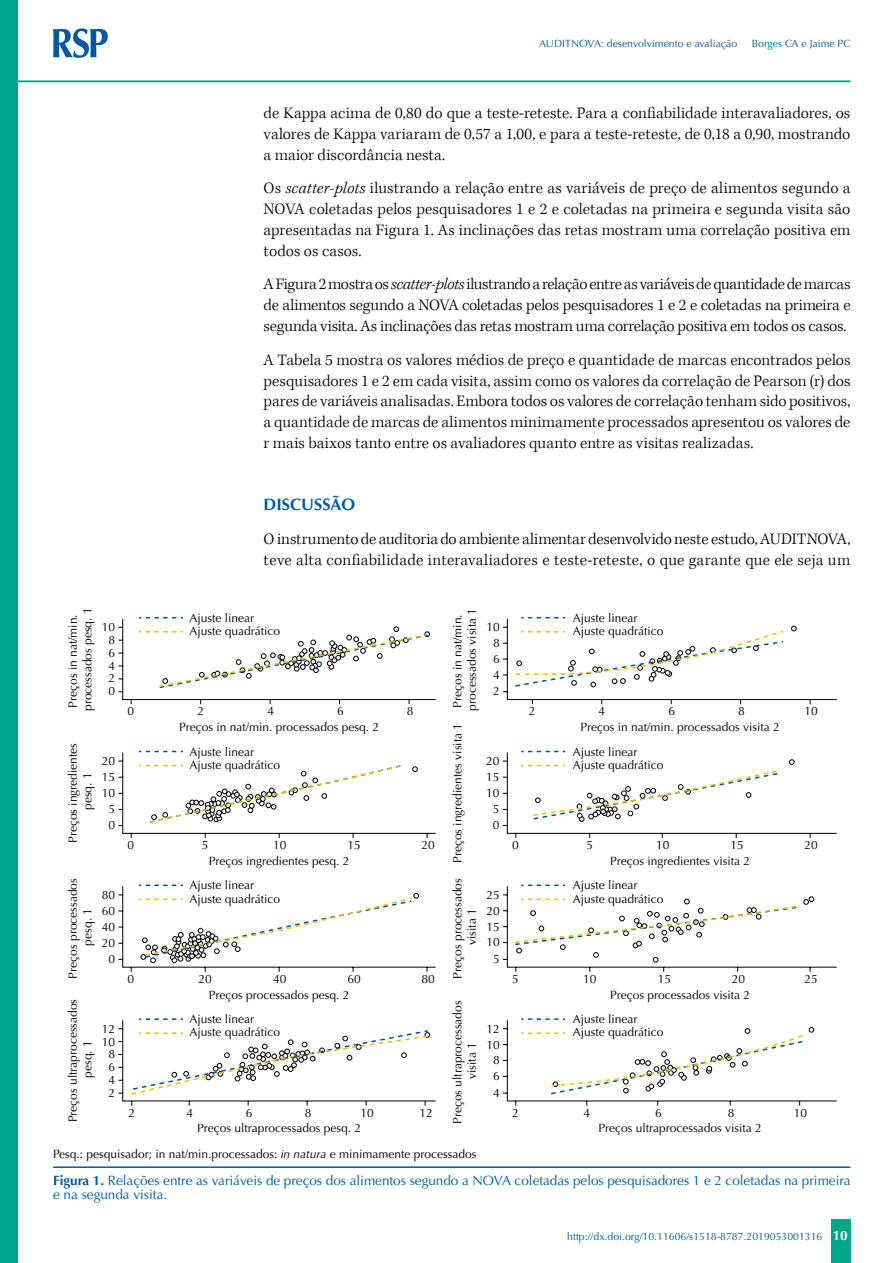
<style>
.page{position:relative;width:893px;height:1263px;background:#fff}
.page>*{position:absolute;margin:0;border:0;box-sizing:border-box;transform-origin:0 0}
.t1{font:300 16.5px/20.9px "Kepler Std";color:#000;text-align:justify}
.t2{font:700 16.5px "Optima";color:#0059a0}
.t3{font:13.5px/14.2px "Optima";color:#0059a0}
.t4{font:700 13.5px "Optima";color:#fff}
.t5{font:12px/15.9px "Optima";color:#000;text-align:center}
.t6{font:10.5px "Optima";color:#0059a0}
.s1{font-style:italic}
.s2{font-weight:700}
</style>
<div class="page">
<div style="left:831px;top:1220px;width:20px;height:43px;background:#00a788"></div>
<div style="left:0;top:0;width:18px;height:1263px;background:#00a788"></div>
<svg style="left:53px;top:28px;width:55px;height:30px"></svg>
<hr style="left:18px;top:80px;width:832px;height:2px;background:#00a788">
<hr style="left:53px;top:1166px;width:797px;height:2px;background:#0059a0">
<svg style="left:412px;top:766px;width:6px;height:6px"></svg>
<svg style="left:789px;top:759px;width:5px;height:6px"></svg>
<svg style="left:413px;top:893px;width:6px;height:4px"></svg>
<svg style="left:808px;top:896px;width:6px;height:8px"></svg>
<svg style="left:809px;top:1027px;width:5px;height:5px"></svg>
<svg style="left:791px;top:626px;width:6px;height:5px"></svg>
<hr style="left:507px;top:619px;width:1px;height:81px;background:#000">
<hr style="left:507px;top:699px;width:330px;height:1px;background:#000">
<hr style="left:122px;top:752px;width:1px;height:81px;background:#000">
<hr style="left:123px;top:833px;width:313px;height:1px;background:#000">
<hr style="left:507px;top:752px;width:1px;height:81px;background:#000">
<hr style="left:507px;top:833px;width:330px;height:1px;background:#000">
<hr style="left:122px;top:886px;width:1px;height:81px;background:#000">
<hr style="left:123px;top:967px;width:313px;height:1px;background:#000">
<hr style="left:507px;top:886px;width:1px;height:81px;background:#000">
<hr style="left:507px;top:967px;width:330px;height:1px;background:#000">
<hr style="left:122px;top:1020px;width:1px;height:81px;background:#000">
<hr style="left:123px;top:1100px;width:313px;height:1px;background:#000">
<hr style="left:507px;top:1020px;width:1px;height:81px;background:#000">
<hr style="left:507px;top:1100px;width:330px;height:1px;background:#000">
<svg style="left:521px;top:617px;width:44px;height:1px"></svg>
<svg style="left:139px;top:751px;width:44px;height:1px"></svg>
<svg style="left:521px;top:751px;width:44px;height:1px"></svg>
<svg style="left:139px;top:884px;width:44px;height:2px"></svg>
<svg style="left:521px;top:884px;width:44px;height:2px"></svg>
<svg style="left:118px;top:617px;width:318px;height:88px"></svg>
<svg style="left:515px;top:630px;width:269px;height:58px"></svg>
<svg style="left:139px;top:764px;width:262px;height:59px"></svg>
<svg style="left:521px;top:765px;width:257px;height:57px"></svg>
<svg style="left:130px;top:897px;width:677px;height:198px"></svg>
<p class="t6" style="left:539px;top:37px;width:199px">AUDITNOVA: desenvolvimento e avaliação</p>
<p class="t6" style="left:752px;top:37px;width:100px">Borges CA e Jaime PC</p>
<p class="t1" style="left:264px;top:103px;width:588px">de Kappa acima de 0,80 do que a teste-reteste. Para a confiabilidade interavaliadores, os valores de Kappa variaram de 0,57 a 1,00, e para a teste-reteste, de 0,18 a 0,90, mostrando a maior discordância nesta.</p>
<p class="t1" style="left:264px;top:178px;width:588px">Os <span class="s1">scatter-plots</span> ilustrando a relação entre as variáveis de preço de alimentos segundo a NOVA coletadas pelos pesquisadores 1 e 2 e coletadas na primeira e segunda visita são apresentadas na Figura 1. As inclinações das retas mostram uma correlação positiva em todos os casos.</p>
<p class="t1" style="left:264px;top:274px;width:588px">A Figura 2 mostra os <span class="s1">scatter-plots</span> ilustrando a relação entre as variáveis de quantidade de marcas de alimentos segundo a NOVA coletadas pelos pesquisadores 1 e 2 e coletadas na primeira e segunda visita. As inclinações das retas mostram uma correlação positiva em todos os casos.</p>
<p class="t1" style="left:264px;top:350px;width:588px">A Tabela 5 mostra os valores médios de preço e quantidade de marcas encontrados pelos pesquisadores 1 e 2 em cada visita, assim como os valores da correlação de Pearson (r) dos pares de variáveis analisadas. Embora todos os valores de correlação tenham sido positivos, a quantidade de marcas de alimentos minimamente processados apresentou os valores de r mais baixos tanto entre os avaliadores quanto entre as visitas realizadas.</p>
<p class="t2" style="left:264px;top:495px;width:93px">DISCUSSÃO</p>
<p class="t1" style="left:264px;top:529px;width:588px">O instrumento de auditoria do ambiente alimentar desenvolvido neste estudo, AUDITNOVA, teve alta confiabilidade interavaliadores e teste-reteste, o que garante que ele seja um</p>
<p class="t5" style="left:66px;top:711px;width:105px;line-height:14.4px;text-align:left;rotate:-90deg">Preços in nat/min. processados pesq. 1</p>
<p class="t5" style="left:102px;top:620px;width:15px">10</p>
<p class="t5" style="left:190px;top:611px;width:92px;line-height:13.2px;text-align:left">Ajuste linear<br>Ajuste quadrático</p>
<p class="t5" style="left:109px;top:634px;width:8px;line-height:12.8px;text-align:justify">8<br>6<br>4<br>2<br>0</p>
<p class="t5" style="left:128px;top:703px;width:8px">0</p>
<p class="t5" style="left:197px;top:703px;width:8px">2</p>
<p class="t5" style="left:267px;top:703px;width:8px">4</p>
<p class="t5" style="left:337px;top:703px;width:8px">6</p>
<p class="t5" style="left:407px;top:703px;width:8px">8</p>
<p class="t5" style="left:450px;top:710px;width:104px;line-height:14.4px;text-align:left;rotate:-90deg">Preços in nat/min. processados visita 1</p>
<p class="t5" style="left:486px;top:620px;width:15px">10</p>
<p class="t5" style="left:573px;top:611px;width:92px;line-height:13.2px;text-align:left">Ajuste linear<br>Ajuste quadrático</p>
<p class="t5" style="left:493px;top:635px;width:8px;text-align:justify">8<br>6<br>4<br>2</p>
<p class="t5" style="left:529px;top:703px;width:8px">2</p>
<p class="t5" style="left:598px;top:703px;width:8px">4</p>
<p class="t5" style="left:669px;top:703px;width:8px">6</p>
<p class="t5" style="left:738px;top:703px;width:8px">8</p>
<p class="t5" style="left:804px;top:703px;width:15px">10</p>
<p class="t5" style="left:179px;top:719px;width:202px">Preços in nat/min. processados pesq. 2</p>
<p class="t5" style="left:66px;top:843px;width:102px;line-height:14.4px;rotate:-90deg">Preços ingredientes pesq. 1</p>
<p class="t5" style="left:102px;top:753px;width:15px">20</p>
<p class="t5" style="left:190px;top:745px;width:92px;line-height:13.2px;text-align:left">Ajuste linear<br>Ajuste quadrático</p>
<p class="t5" style="left:102px;top:769px;width:15px">15<br>10<br>5<br>0</p>
<p class="t5" style="left:128px;top:837px;width:8px">0</p>
<p class="t5" style="left:202px;top:837px;width:8px">5</p>
<p class="t5" style="left:273px;top:837px;width:15px">10</p>
<p class="t5" style="left:347px;top:837px;width:15px">15</p>
<p class="t5" style="left:421px;top:837px;width:15px">20</p>
<p class="t5" style="left:209px;top:853px;width:142px">Preços ingredientes pesq. 2</p>
<p class="t5" style="left:450px;top:863px;width:142px;rotate:-90deg">Preços ingredientes visita 1</p>
<p class="t5" style="left:486px;top:753px;width:15px">20<br>15<br>10<br>5<br>0</p>
<p class="t5" style="left:580px;top:719px;width:201px">Preços in nat/min. processados visita 2</p>
<p class="t5" style="left:573px;top:745px;width:92px;line-height:13.2px;text-align:left">Ajuste linear<br>Ajuste quadrático</p>
<p class="t5" style="left:512px;top:837px;width:8px">0</p>
<p class="t5" style="left:586px;top:837px;width:8px">5</p>
<p class="t5" style="left:656px;top:837px;width:15px">10</p>
<p class="t5" style="left:730px;top:837px;width:15px">15</p>
<p class="t5" style="left:804px;top:837px;width:15px">20</p>
<p class="t5" style="left:610px;top:853px;width:142px">Preços ingredientes visita 2</p>
<p class="t5" style="left:66px;top:978px;width:102px;line-height:14.4px;rotate:-90deg">Preços processados pesq. 1</p>
<p class="t5" style="left:102px;top:887px;width:15px">80</p>
<p class="t5" style="left:190px;top:879px;width:92px;line-height:13.2px;text-align:left">Ajuste linear<br>Ajuste quadrático</p>
<p class="t5" style="left:102px;top:903px;width:15px">60<br>40<br>20<br>0</p>
<p class="t5" style="left:128px;top:971px;width:8px">0</p>
<p class="t5" style="left:199px;top:971px;width:15px">20</p>
<p class="t5" style="left:273px;top:971px;width:15px">40</p>
<p class="t5" style="left:347px;top:971px;width:15px">60</p>
<p class="t5" style="left:421px;top:971px;width:15px">80</p>
<p class="t5" style="left:450px;top:978px;width:102px;line-height:14.4px;rotate:-90deg">Preços processados visita 1</p>
<p class="t5" style="left:486px;top:887px;width:15px">25</p>
<p class="t5" style="left:573px;top:879px;width:92px;line-height:13.2px;text-align:left">Ajuste linear<br>Ajuste quadrático</p>
<p class="t5" style="left:486px;top:903px;width:15px">20<br>15<br>10<br>5</p>
<p class="t5" style="left:512px;top:971px;width:8px">5</p>
<p class="t5" style="left:583px;top:971px;width:15px">10</p>
<p class="t5" style="left:658px;top:971px;width:15px">15</p>
<p class="t5" style="left:732px;top:971px;width:15px">20</p>
<p class="t5" style="left:804px;top:971px;width:15px">25</p>
<p class="t5" style="left:66px;top:1122px;width:125px;line-height:14.4px;rotate:-90deg">Preços ultraprocessados pesq. 1</p>
<p class="t5" style="left:209px;top:987px;width:142px">Preços processados pesq. 2</p>
<p class="t5" style="left:102px;top:1021px;width:15px">12</p>
<p class="t5" style="left:190px;top:1013px;width:92px;line-height:13.2px;text-align:left">Ajuste linear<br>Ajuste quadrático</p>
<p class="t5" style="left:102px;top:1035px;width:15px;line-height:12.8px">10<br>8<br>6<br>4<br>2</p>
<p class="t5" style="left:128px;top:1105px;width:8px">2</p>
<p class="t5" style="left:187px;top:1105px;width:8px">4</p>
<p class="t5" style="left:246px;top:1105px;width:8px">6</p>
<p class="t5" style="left:305px;top:1105px;width:8px">8</p>
<p class="t5" style="left:360px;top:1105px;width:15px">10</p>
<p class="t5" style="left:419px;top:1105px;width:15px">12</p>
<p class="t5" style="left:197px;top:1120px;width:165px">Preços ultraprocessados pesq. 2</p>
<p class="t5" style="left:450px;top:1124px;width:125px;line-height:14.4px;rotate:-90deg">Preços ultraprocessados visita 1</p>
<p class="t5" style="left:610px;top:987px;width:142px">Preços processados visita 2</p>
<p class="t5" style="left:486px;top:1021px;width:15px">12</p>
<p class="t5" style="left:573px;top:1013px;width:92px;line-height:13.2px;text-align:left">Ajuste linear<br>Ajuste quadrático</p>
<p class="t5" style="left:486px;top:1037px;width:15px">10<br>8<br>6<br>4</p>
<p class="t5" style="left:512px;top:1105px;width:8px">2</p>
<p class="t5" style="left:583px;top:1105px;width:8px">4</p>
<p class="t5" style="left:655px;top:1105px;width:8px">6</p>
<p class="t5" style="left:728px;top:1105px;width:8px">8</p>
<p class="t5" style="left:794px;top:1105px;width:15px">10</p>
<p class="t5" style="left:599px;top:1120px;width:165px">Preços ultraprocessados visita 2</p>
<p class="t5" style="left:53px;top:1146px;width:425px">Pesq.: pesquisador; in nat/min.processados: <span class="s1">in natura</span> e minimamente processados</p>
<p class="t3" style="left:53px;top:1173px;width:799px"><span class="s2">Figura 1.</span> Relações entre as variáveis de preços dos alimentos segundo a NOVA coletadas pelos pesquisadores 1 e 2 coletadas na primeira e na segunda visita.</p>
<p class="t6" style="left:567px;top:1230px;width:257px">http://dx.doi.org/10.11606/s1518-8787.2019053001316</p>
<p class="t4" style="left:833px;top:1227px;width:16px">10</p>
</div>
